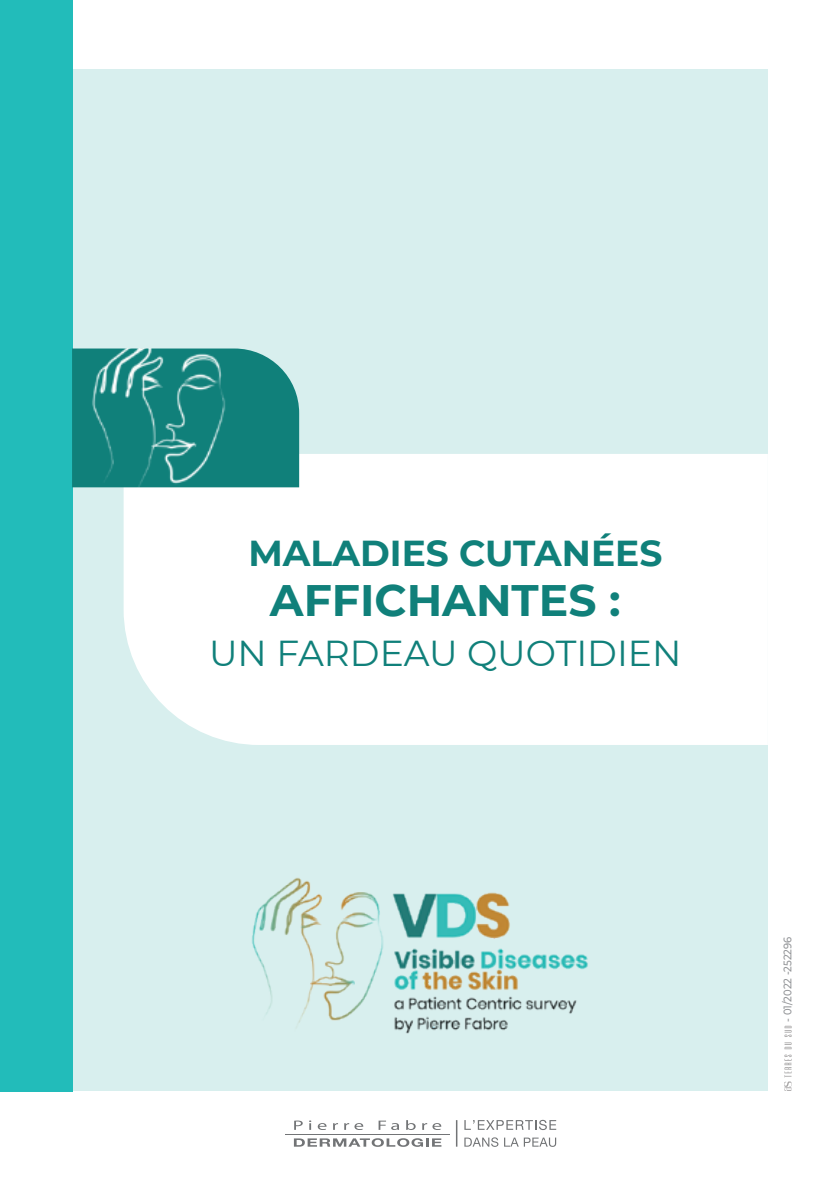
<style>
.page{position:relative;width:840px;height:1191px;background:#fff}
.page>*{position:absolute;margin:0;border:0;box-sizing:border-box;transform-origin:0 0}
.t1{font:700 44px "Montserrat";color:#10807a}
.t2{font:36px "Montserrat";color:#10807a}
.t3{font:700 36px "Montserrat";color:#10807a}
.t4{font:500 11px "Montserrat";color:#939598;scale:.9 1}
</style>
<div class="page">
<div style="left:72px;top:70px;width:695px;height:1021px;background:#d8efee"></div>
<img style="left:252px;top:877px;width:336px;height:157px">
<div style="left:0;top:0;width:72px;height:1091px;background:#22bcba"></div>
<div style="left:123px;top:454px;width:644px;height:291px;background:#fff"></div>
<svg style="left:264px;top:355px;width:35px;height:132px;background:#298e88"></svg>
<img style="left:72px;top:348px;width:192px;height:139px">
<svg style="left:294px;top:1120px;width:8px;height:9px"></svg>
<svg style="left:309px;top:1120px;width:2px;height:9px"></svg>
<svg style="left:317px;top:1123px;width:9px;height:7px"></svg>
<svg style="left:333px;top:1123px;width:5px;height:6px"></svg>
<svg style="left:344px;top:1123px;width:19px;height:7px"></svg>
<svg style="left:378px;top:1120px;width:21px;height:10px"></svg>
<svg style="left:406px;top:1120px;width:9px;height:10px"></svg>
<svg style="left:422px;top:1123px;width:19px;height:7px"></svg>
<svg style="left:294px;top:1138px;width:147px;height:8px"></svg>
<hr style="left:285px;top:1133px;width:165px;height:1px;background:#727476">
<hr style="left:455px;top:1120px;width:2px;height:26px;background:#727476">
<svg style="left:464px;top:1119px;width:92px;height:11px"></svg>
<svg style="left:464px;top:1137px;width:92px;height:9px"></svg>
<svg style="left:784px;top:1025px;width:7px;height:65px"></svg>
<p class="t3" style="left:248px;top:527px;width:415px">MALADIES CUTANÉES</p>
<p class="t1" style="left:270px;top:569px;width:352px">AFFICHANTES :</p>
<p class="t2" style="left:209px;top:629px;width:473px">UN FARDEAU QUOTIDIEN</p>
<p class="t4" style="left:779px;top:1021px;width:96px;rotate:-90deg">- 01/2022 -252296</p>
</div>
